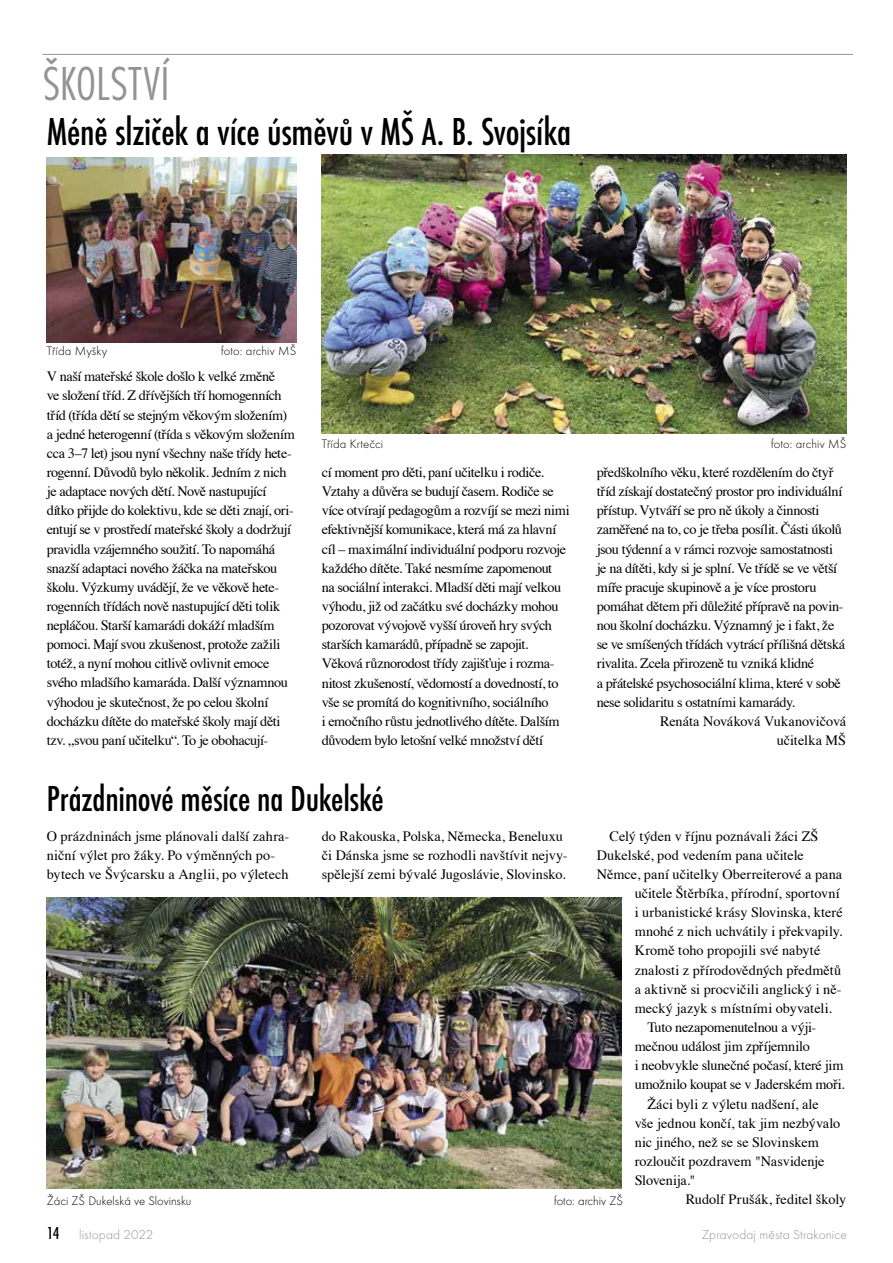
<style>
.page{position:relative;width:893px;height:1263px;background:#fff}
.page>*{position:absolute;margin:0;border:0;box-sizing:border-box;transform-origin:0 0}
.t1{font:49.5px "Futura TOT Ligh Cond";letter-spacing:.015em;color:#939393}
.t2{font:500 condensed 40.5px "Futura TOT";letter-spacing:-.005em;color:#000}
.t3{font:500 condensed 37.5px "Futura TOT";letter-spacing:-.005em;color:#000}
.t4{font:14.25px/19.2px "Times";letter-spacing:-.02em;color:#000}
.t5{font:14.25px/19.2px "Times";letter-spacing:.005em;color:#000}
.t6{font:14.25px "Times";color:#000}
.t7{font:14.25px "Times";letter-spacing:.01em;color:#000}
.t8{font:13.5px "Futura TOT Ligh";letter-spacing:.01em;color:#939393}
.t9{font:12.75px "Futura TOT Ligh";letter-spacing:.005em;color:#000}
.s1{font-family:"Futura TOT";font-weight:500;font-stretch:condensed;font-size:18px;color:#000}
</style>
<div class="page">
<hr style="left:43px;top:54px;width:810px;height:1px;background:#939393">
<img style="left:47px;top:898px;width:575px;height:290px">
<img style="left:322px;top:155px;width:524px;height:279px">
<img style="left:47px;top:157px;width:249px;height:186px">
<h1 class="t1" style="left:43px;top:55px;width:128px">ŠKOLSTVÍ</h1>
<h2 class="t2" style="left:47px;top:109px;width:526px">Méně slziček a více úsměvů v MŠ A. B. Svojsíka</h2>
<p class="t9" style="left:47px;top:343px;width:62px">Třída Myšky</p>
<p class="t9" style="left:221px;top:343px;width:77px">foto: archiv MŠ</p>
<p class="t4" style="left:47px;top:366px;width:250px">V naší mateřské škole došlo k velké změně<br>ve složení tříd. Z dřívějších tří homogenních tříd (třída dětí se stejným věkovým složením) a jedné heterogenní (třída s věkovým složením cca 3–7 let) jsou nyní všechny naše třídy hete&shy;rogenní. Důvodů bylo několik. Jedním z nich je adaptace nových dětí. Nově nastupující dítko přijde do kolektivu, kde se děti znají, ori&shy;entují se v prostředí mateřské školy a dodržují pravidla vzájemného soužití. To napomáhá snazší adaptaci nového žáčka na mateřskou školu. Výzkumy uvádějí, že ve věkově hete&shy;rogenních třídách nově nastupující děti tolik nepláčou. Starší kamarádi dokáží mladším pomoci. Mají svou zkušenost, protože zažili totéž, a nyní mohou citlivě ovlivnit emoce svého mladšího kamaráda. Další významnou výhodou je skutečnost, že po celou školní docházku dítěte do mateřské školy mají děti tzv. „svou paní učitelku“. To je obohacují-</p>
<p class="t9" style="left:322px;top:436px;width:63px">Třída Krtečci</p>
<p class="t9" style="left:771px;top:436px;width:77px">foto: archiv MŠ</p>
<p class="t4" style="left:322px;top:461px;width:250px">cí moment pro děti, paní učitelku i rodiče.<br>Vztahy a důvěra se budují časem. Rodiče se více otvírají pedagogům a rozvíjí se mezi nimi efektivnější komunikace, která má za hlavní cíl – maximální individuální podporu rozvoje každého dítěte. Také nesmíme zapomenout<br>na sociální interakci. Mladší děti mají velkou výhodu, již od začátku své docházky mohou pozorovat vývojově vyšší úroveň hry svých starších kamarádů, případně se zapojit.<br>Věková různorodost třídy zajišťuje i rozma&shy;nitost zkušeností, vědomostí a dovedností, to vše se promítá do kognitivního, sociálního<br>i emočního růstu jednotlivého dítěte. Dalším důvodem bylo letošní velké množství dětí</p>
<p class="t4" style="left:597px;top:461px;width:238px">předškolního věku, které rozdělením do čtyř</p>
<p class="t4" style="left:597px;top:481px;width:247px">tříd získají dostatečný prostor pro individuální</p>
<p class="t4" style="left:597px;top:500px;width:224px">přístup. Vytváří se pro ně úkoly a činnosti</p>
<p class="t4" style="left:597px;top:519px;width:247px">zaměřené na to, co je třeba posílit. Části úkolů</p>
<p class="t4" style="left:597px;top:538px;width:238px">jsou týdenní a v rámci rozvoje samostatnosti</p>
<p class="t4" style="left:597px;top:557px;width:242px">je na dítěti, kdy si je splní. Ve třídě se ve větší</p>
<p class="t4" style="left:597px;top:576px;width:221px">míře pracuje skupinově a je více prostoru</p>
<p class="t4" style="left:597px;top:595px;width:248px">pomáhat dětem při důležité přípravě na povin-</p>
<p class="t4" style="left:597px;top:614px;width:239px">nou školní docházku. Významný je i fakt, že</p>
<p class="t4" style="left:597px;top:634px;width:250px">se ve smíšených třídách vytrácí přílišná dětská</p>
<p class="t4" style="left:597px;top:653px;width:219px">rivalita. Zcela přirozeně tu vzniká klidné</p>
<p class="t4" style="left:597px;top:672px;width:246px">a přátelské psychosociální klima, které v sobě</p>
<p class="t4" style="left:597px;top:691px;width:200px">nese solidaritu s ostatními kamarády.</p>
<p class="t4" style="left:660px;top:710px;width:188px">Renáta Nováková Vukanovičová</p>
<p class="t5" style="left:777px;top:729px;width:71px">učitelka MŠ</p>
<h3 class="t3" style="left:47px;top:777px;width:338px">Prázdninové měsíce na Dukelské</h3>
<p class="t5" style="left:47px;top:825px;width:244px">O prázdninách jsme plánovali další zahra&shy;niční výlet pro žáky. Po výměnných po&shy;bytech ve Švýcarsku a Anglii, po výletech</p>
<p class="t4" style="left:322px;top:825px;width:247px">do Rakouska, Polska, Německa, Beneluxu či Dánska jsme se rozhodli navštívit nejvy&shy;spělejší zemi bývalé Jugoslávie, Slovinsko.</p>
<p class="t6" style="left:609px;top:822px;width:210px">Celý týden v říjnu poznávali žáci ZŠ</p>
<p class="t6" style="left:597px;top:841px;width:209px">Dukelské, pod vedením pana učitele</p>
<p class="t6" style="left:597px;top:861px;width:247px">Němce, paní učitelky Oberreiterové a pana</p>
<p class="t5" style="left:635px;top:882px;width:207px">učitele Štěrbíka, přírodní, sportovní</p>
<p class="t5" style="left:635px;top:901px;width:210px">i urbanistické krásy Slovinska, které</p>
<p class="t6" style="left:635px;top:918px;width:209px">mnohé z nich uchvátily i překvapily.</p>
<p class="t6" style="left:635px;top:937px;width:187px">Kromě toho propojili své nabyté</p>
<p class="t7" style="left:635px;top:956px;width:208px">znalosti z přírodovědných předmětů</p>
<p class="t5" style="left:635px;top:978px;width:208px">a aktivně si procvičili anglický i ně-</p>
<p class="t7" style="left:635px;top:995px;width:199px">mecký jazyk s místními obyvateli.</p>
<p class="t4" style="left:647px;top:1016px;width:170px">Tuto nezapomenutelnou a výji-</p>
<p class="t4" style="left:635px;top:1035px;width:177px">mečnou událost jim zpříjemnilo</p>
<p class="t4" style="left:635px;top:1054px;width:210px">i neobvykle slunečné počasí, které jim</p>
<p class="t4" style="left:635px;top:1074px;width:212px">umožnilo koupat se v Jaderském moři.</p>
<p class="t5" style="left:647px;top:1093px;width:173px">Žáci byli z výletu nadšení, ale</p>
<p class="t6" style="left:635px;top:1109px;width:207px">vše jednou končí, tak jim nezbývalo</p>
<p class="t6" style="left:635px;top:1129px;width:186px">nic jiného, než se se Slovinskem</p>
<p class="t4" style="left:635px;top:1150px;width:191px">rozloučit pozdravem "Nasvidenje</p>
<p class="t4" style="left:635px;top:1169px;width:62px">Slovenija."</p>
<p class="t9" style="left:47px;top:1193px;width:146px">Žáci ZŠ Dukelská ve Slovinsku</p>
<p class="t9" style="left:554px;top:1193px;width:70px">foto: archiv ZŠ</p>
<p class="t5" style="left:686px;top:1188px;width:162px">Rudolf Prušák, ředitel školy</p>
<p class="t8" style="left:47px;top:1227px;width:108px"><span class="s1">14</span> listopad 2022</p>
<p class="t8" style="left:702px;top:1227px;width:147px">Zpravodaj města Strakonice</p>
</div>
